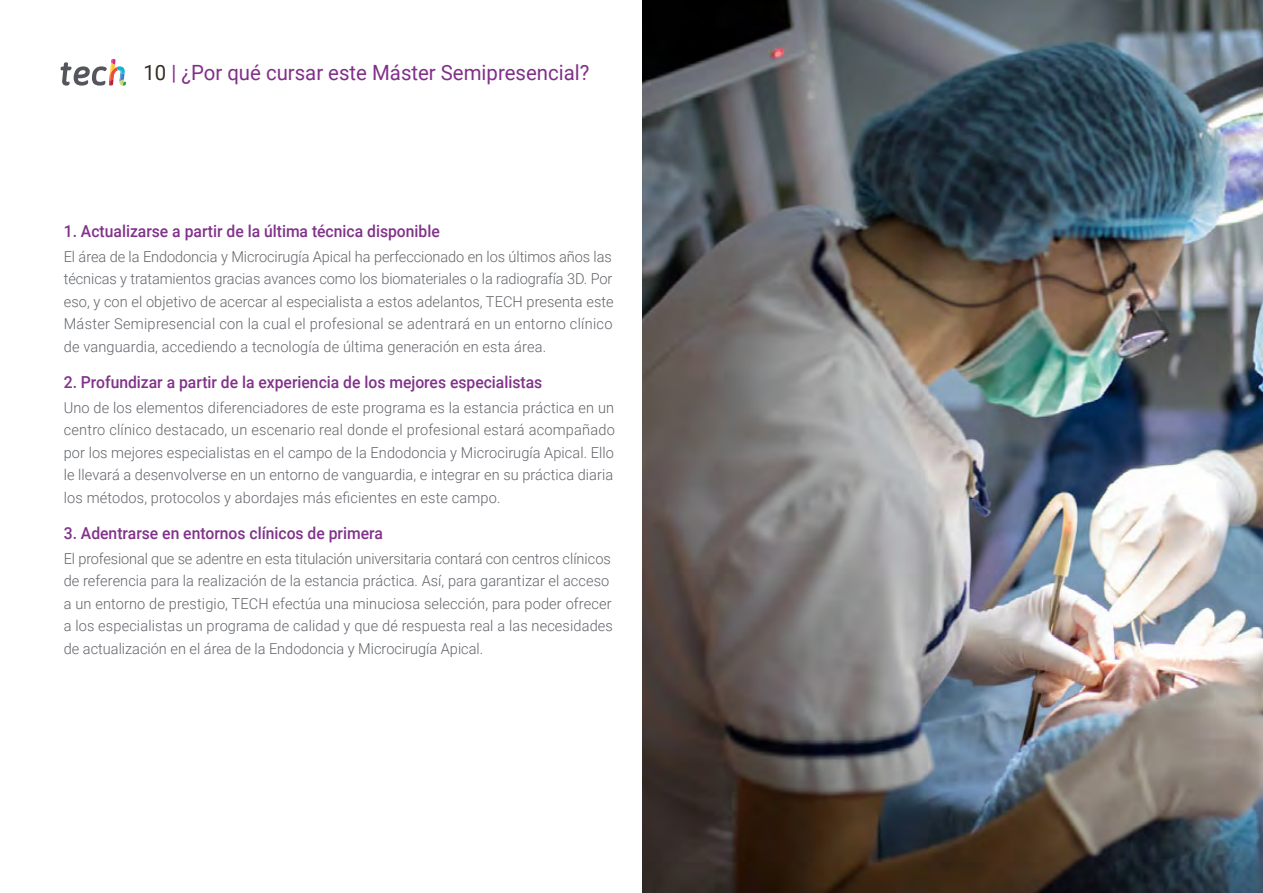
<style>
.page{position:relative;width:1263px;height:893px;background:#fff}
.page>*{position:absolute;margin:0;border:0;box-sizing:border-box;transform-origin:0 0}
.t1{font:21px "Roboto";color:#813089}
.t2{font:500 16.5px "Roboto";color:#81328a;scale:.95 1}
.t3{font:300 15px/22.5px "Roboto";letter-spacing:.005em;color:#61646a}
.s1{color:#312e20}
</style>
<div class="page">
<svg style="left:61px;top:59px;width:65px;height:27px"></svg>
<img style="left:642px;top:0;width:621px;height:893px">
<h1 class="t1" style="left:144px;top:57px;width:447px"><span class="s1">10</span> | ¿Por qué cursar este Máster Semipresencial?</h1>
<p class="t2" style="left:64px;top:220px;width:397px">1. Actualizarse a partir de la última técnica disponible</p>
<p class="t3" style="left:64px;top:245px;width:551px">El área de la Endodoncia y Microcirugía Apical ha perfeccionado en los últimos años las técnicas y tratamientos gracias avances como los biomateriales o la radiografía 3D. Por eso, y con el objetivo de acercar al especialista a estos adelantos, TECH presenta este Máster Semipresencial con la cual el profesional se adentrará en un entorno clínico de vanguardia, accediendo a tecnología de última generación en esta área.</p>
<p class="t2" style="left:64px;top:371px;width:505px">2. Profundizar a partir de la experiencia de los mejores especialistas</p>
<p class="t3" style="left:64px;top:396px;width:553px;text-align:justify">Uno de los elementos diferenciadores de este programa es la estancia práctica en un centro clínico destacado, un escenario real donde el profesional estará acompañado por los mejores especialistas en el campo de la Endodoncia y Microcirugía Apical. Ello le llevará a desenvolverse en un entorno de vanguardia, e integrar en su práctica diaria los métodos, protocolos y abordajes más eficientes en este campo.</p>
<p class="t2" style="left:64px;top:522px;width:337px">3. Adentrarse en entornos clínicos de primera</p>
<p class="t3" style="left:64px;top:546px;width:551px">El profesional que se adentre en esta titulación universitaria contará con centros clínicos de referencia para la realización de la estancia práctica. Así, para garantizar el acceso a un entorno de prestigio, TECH efectúa una minuciosa selección, para poder ofrecer a los especialistas un programa de calidad y que dé respuesta real a las necesidades de actualización en el área de la Endodoncia y Microcirugía Apical.</p>
</div>
